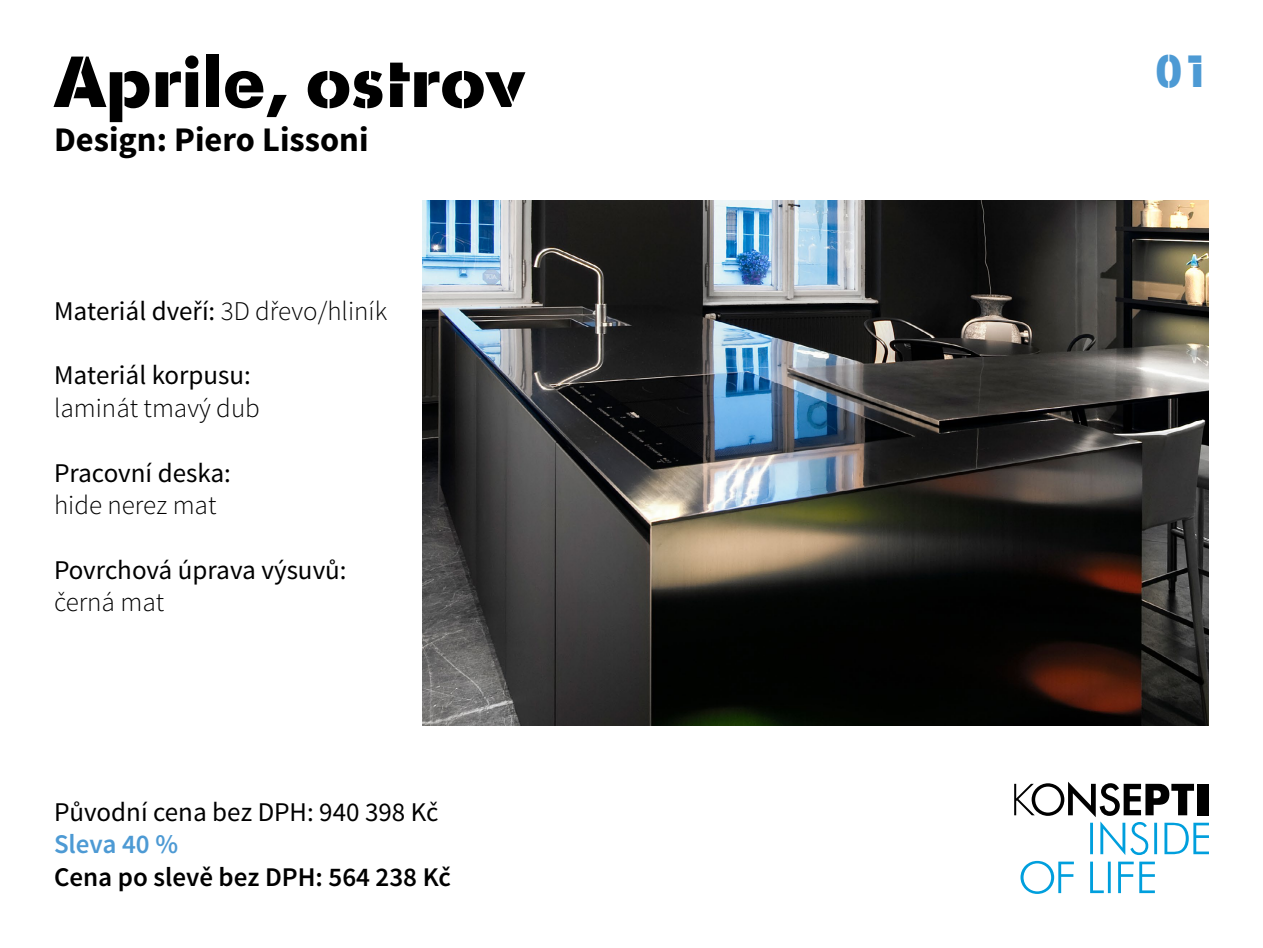
<style>
.page{position:relative;width:1263px;height:948px;background:#fff}
.page>*{position:absolute;margin:0;border:0;box-sizing:border-box;transform-origin:0 0}
.t1{font:700 72px "Futura Konsepti";color:#000}
.t2{font:700 45px "Futura Konsepti";color:#4d9ad4}
.t3{font:700 34.5px "Source Sans Pro";color:#000}
.t4{font:27px "Source Sans Pro";color:#000}
.t5{font:300 27px "Source Sans Pro";color:#000}
.t6{font:600 27px "Source Sans Pro";color:#000}
.t7{font:600 27px "Source Sans Pro";color:#4d9ad4}
.s1{font-weight:300}
</style>
<div class="page">
<img style="left:422px;top:200px;width:787px;height:525px">
<svg style="left:1090px;top:861px;width:65px;height:31px"></svg>
<svg style="left:1014px;top:781px;width:195px;height:73px"></svg>
<svg style="left:1020px;top:860px;width:54px;height:33px"></svg>
<h1 class="t1" style="left:54px;top:39px;width:472px">Aprile, ostrov</h1>
<h2 class="t2" style="left:1155px;top:45px;width:55px">01</h2>
<p class="t3" style="left:54px;top:117px;width:316px">Design: Piero Lissoni</p>
<p class="t4" style="left:54px;top:294px;width:335px">Materiál dveří: <span class="s1">3D dřevo/hliník</span></p>
<p class="t4" style="left:54px;top:358px;width:199px">Materiál korpusu:</p>
<p class="t5" style="left:54px;top:391px;width:207px">laminát tmavý dub</p>
<p class="t4" style="left:54px;top:456px;width:179px">Pracovní deska:</p>
<p class="t5" style="left:54px;top:488px;width:164px">hide nerez mat</p>
<p class="t4" style="left:54px;top:553px;width:294px">Povrchová úprava výsuvů:</p>
<p class="t5" style="left:54px;top:585px;width:112px">černá mat</p>
<p class="t4" style="left:54px;top:794px;width:386px">Původní cena bez DPH: 940 398 Kč</p>
<p class="t7" style="left:54px;top:826px;width:126px">Sleva 40 %</p>
<p class="t6" style="left:54px;top:859px;width:398px">Cena po slevě bez DPH: 564 238 Kč</p>
</div>
